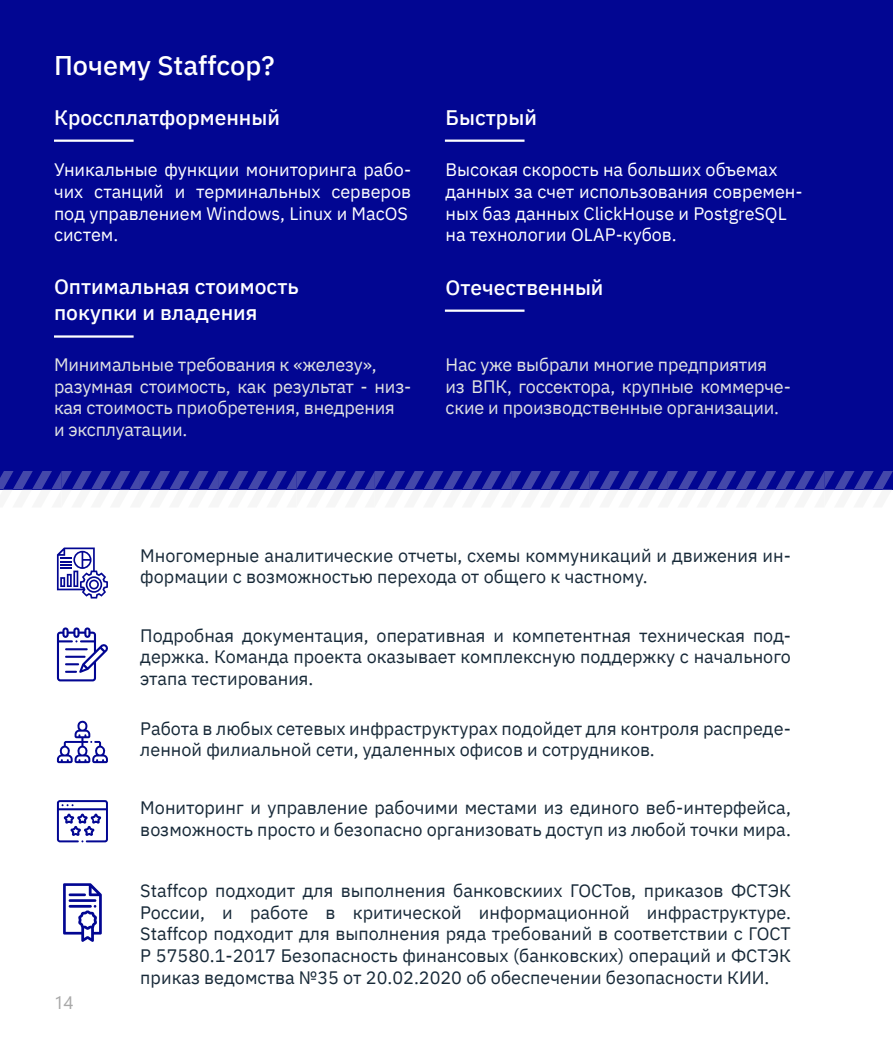
<style>
.page{position:relative;width:893px;height:1063px;background:#fff}
.page>*{position:absolute;margin:0;border:0;box-sizing:border-box;transform-origin:0 0}
.t1{font:500 27px "IBM Plex Sans";color:#fff}
.t2{font:500 21px/25.2px "IBM Plex Sans";color:#fff}
.t3{font:18px/21.6px "IBM Plex Sans";color:#172938}
.t4{font:18px/21.6px "IBM Plex Sans";color:#fff}
.t5{font:18px/21.6px "IBM Plex Sans";letter-spacing:-.01em;color:#e2e4e2}
.t6{font:18px "Segoe UI";color:#a8a8a8}
</style>
<div class="page">
<div style="left:0;top:0;width:893px;height:489px;background:#020692"></div>
<hr style="left:54px;top:140px;width:80px;height:2px;background:#fff">
<hr style="left:445px;top:140px;width:79px;height:2px;background:#fff">
<hr style="left:54px;top:335px;width:80px;height:3px;background:#fff">
<hr style="left:445px;top:310px;width:79px;height:2px;background:#fff">
<svg style="left:57px;top:548px;width:51px;height:51px"></svg>
<svg style="left:57px;top:627px;width:51px;height:54px"></svg>
<svg style="left:57px;top:720px;width:51px;height:43px"></svg>
<svg style="left:57px;top:800px;width:51px;height:42px"></svg>
<svg style="left:63px;top:883px;width:39px;height:59px"></svg>
<svg style="left:0;top:471px;width:893px;height:19px"></svg>
<h1 class="t1" style="left:54px;top:44px;width:222px">Почему Staffcop?</h1>
<p class="t2" style="left:54px;top:103px;width:227px">Кроссплатформенный</p>
<p class="t4" style="left:54px;top:158px;width:359px">Уникальные функции мониторинга рабо&shy;чих станций и терминальных серверов под управлением Windows, Linux и MacOS систем.</p>
<p class="t2" style="left:54px;top:273px;width:246px">Оптимальная стоимость покупки и владения</p>
<p class="t5" style="left:54px;top:353px;width:359px">Минимальные требования к «железу», разумная стоимость, как результат - низ&shy;кая стоимость приобретения, внедрения<br>и эксплуатации.</p>
<p class="t2" style="left:446px;top:103px;width:93px">Быстрый</p>
<p class="t4" style="left:446px;top:158px;width:359px">Высокая скорость на больших объемах данных за счет использования современ&shy;ных баз данных ClickHouse и PostgreSQL на технологии OLAP-кубов.</p>
<p class="t2" style="left:446px;top:274px;width:159px">Отечественный</p>
<p class="t5" style="left:446px;top:353px;width:347px">Нас уже выбрали многие предприятия из ВПК, госсектора, крупные коммерче&shy;ские и производственные организации.</p>
<p class="t3" style="left:140px;top:543px;width:652px">Многомерные аналитические отчеты, схемы коммуникаций и движения ин&shy;формации с возможностью перехода от общего к частному.</p>
<p class="t3" style="left:140px;top:623px;width:652px;text-align:justify">Подробная документация, оперативная и компетентная техническая под&shy;держка. Команда проекта оказывает комплексную поддержку с начального этапа тестирования.</p>
<p class="t3" style="left:140px;top:716px;width:652px">Работа в любых сетевых инфраструктурах подойдет для контроля распреде&shy;ленной филиальной сети, удаленных офисов и сотрудников.</p>
<p class="t3" style="left:140px;top:795px;width:652px">Мониторинг и управление рабочими местами из единого веб-интерфейса, возможность просто и безопасно организовать доступ из любой точки мира.</p>
<p class="t6" style="left:54px;top:985px;width:21px">14</p>
<p class="t3" style="left:140px;top:879px;width:652px;text-align:justify">Staffcop подходит для выполнения банковскиих ГОСТов, приказов ФСТЭК России, и работе в критической информационной инфраструктуре.<br>Staffcop подходит для выполнения ряда требований в соответствии с ГОСТ Р 57580.1-2017 Безопасность финансовых (банковских) операций и ФСТЭК приказ ведомства №35 от 20.02.2020 об обеспечении безопасности КИИ.</p>
</div>
